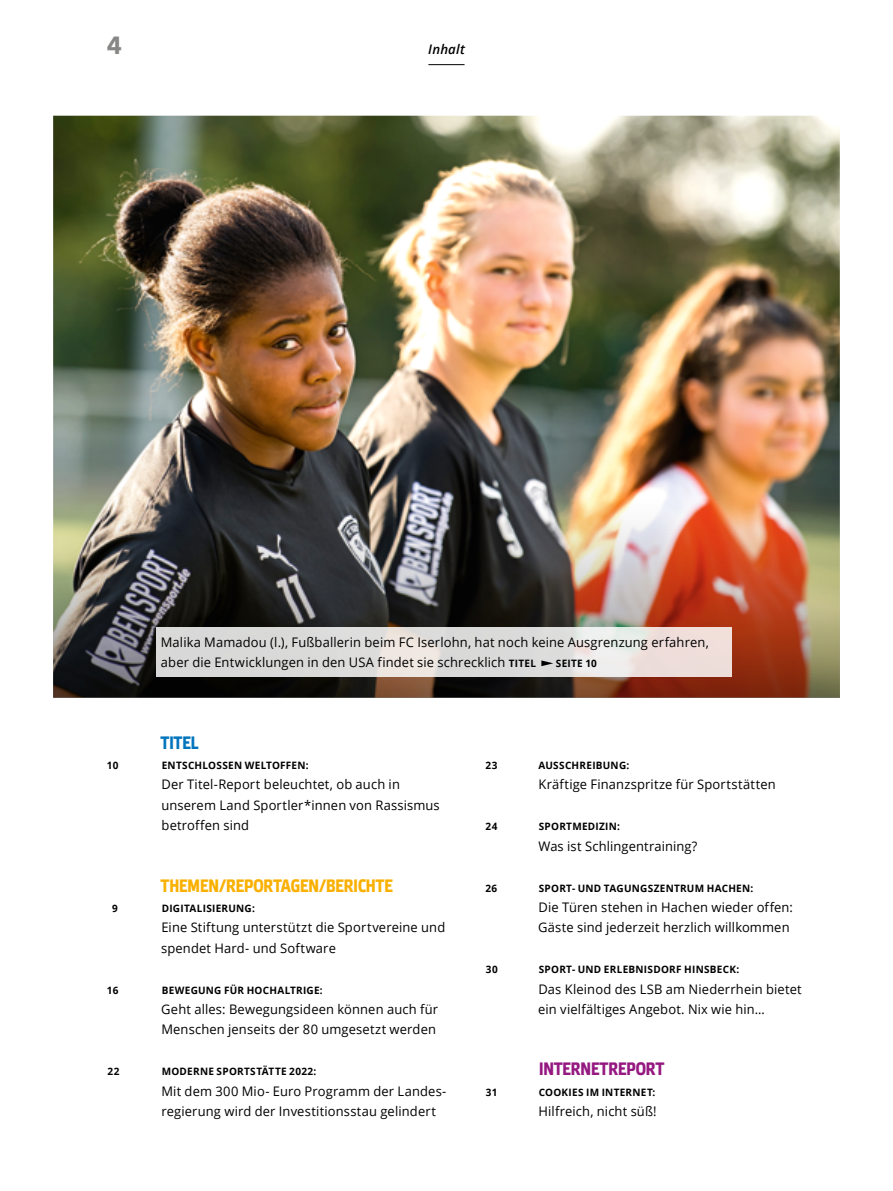
<style>
.page{position:relative;width:893px;height:1191px;background:#fff}
.page>*{position:absolute;margin:0;border:0;box-sizing:border-box;transform-origin:0 0}
.t1{font:700 27px "Klavika Basic";color:#878786}
.HL-small{font:700 18px "Etelka Narrow Text";letter-spacing:.005em;color:#f9b000}
.HL-small-2{font:700 18px "Etelka Narrow Text";letter-spacing:.005em;color:#951881}
.HL-small-3{font:700 18px "Etelka Narrow Text";letter-spacing:.005em;color:#0074bc}
.fliesstext{font:13.2px/20.4px "Open Sans";letter-spacing:.01em;color:#000}
.HL-small-4{font:13.2px/20.4px "Open Sans";letter-spacing:.01em;color:#000}
.rubrik{font:italic 600 13.2px "Open Sans";letter-spacing:.015em;color:#000}
.HL-small-5{font:700 10.2px "Open Sans";letter-spacing:.025em;color:#000}
.fliesstext-2{font:700 10.2px "Open Sans";letter-spacing:.03em;color:#000}
.s1{font-weight:700;font-size:10.2px}
</style>
<div class="page">
<img style="left:53px;top:116px;width:787px;height:357px">
<img style="left:53px;top:473px;width:787px;height:224px">
<svg style="left:157px;top:627px;width:575px;height:50px;fill:#dcdcda"></svg>
<svg style="left:541px;top:660px;width:12px;height:6px"></svg>
<hr style="left:428px;top:64px;width:37px;height:1px;background:#000">
<h1 class="t1" style="left:107px;top:26px;width:16px">4</h1>
<p class="rubrik" style="left:428px;top:40px;width:38px">Inhalt</p>
<p class="fliesstext-2" style="left:107px;top:758px;width:13px">10</p>
<p class="fliesstext-2" style="left:112px;top:901px;width:7px">9</p>
<p class="fliesstext-2" style="left:107px;top:982px;width:13px">16</p>
<p class="fliesstext-2" style="left:108px;top:1064px;width:13px">22</p>
<p class="fliesstext" style="left:161px;top:631px;width:549px">Malika Mamadou (l.), Fußballerin beim FC Iserlohn, hat noch keine Ausgrenzung erfahren, aber die Entwicklungen in den USA findet sie schrecklich <span class="s1">TITEL</span></p>
<p class="fliesstext-2" style="left:556px;top:656px;width:43px">SEITE 10</p>
<p class="HL-small-3" style="left:161px;top:732px;width:39px">TITEL</p>
<p class="HL-small-5" style="left:162px;top:758px;width:148px">ENTSCHLOSSEN WELTOFFEN:</p>
<p class="HL-small-4" style="left:161px;top:774px;width:280px">Der Titel-Report beleuchtet, ob auch in unserem Land Sportler*innen von Rassismus betroffen sind</p>
<p class="HL-small" style="left:161px;top:875px;width:233px">THEMEN/REPORTAGEN/BERICHTE</p>
<p class="HL-small-5" style="left:162px;top:901px;width:95px">DIGITALISIERUNG:</p>
<p class="fliesstext" style="left:161px;top:917px;width:286px">Eine Stiftung unterstützt die Sportvereine und spendet Hard- und Software</p>
<p class="HL-small-5" style="left:162px;top:982px;width:163px">BEWEGUNG FÜR HOCHALTRIGE:</p>
<p class="fliesstext" style="left:161px;top:998px;width:278px">Geht alles: Bewegungsideen können auch für<br>Menschen jenseits der 80 umgesetzt werden</p>
<p class="HL-small-5" style="left:162px;top:1064px;width:156px">MODERNE SPORTSTÄTTE 2022:</p>
<p class="HL-small-4" style="left:161px;top:1080px;width:285px">Mit dem 300 Mio- Euro Programm der Landes&shy;regierung wird der Investitionsstau gelindert</p>
<p class="fliesstext-2" style="left:485px;top:758px;width:13px">23</p>
<p class="fliesstext-2" style="left:485px;top:819px;width:13px">24</p>
<p class="fliesstext-2" style="left:485px;top:880px;width:13px">26</p>
<p class="fliesstext-2" style="left:486px;top:962px;width:13px">30</p>
<p class="fliesstext-2" style="left:486px;top:1084px;width:13px">31</p>
<p class="HL-small-5" style="left:538px;top:758px;width:92px">AUSSCHREIBUNG:</p>
<p class="HL-small-4" style="left:538px;top:774px;width:239px">Kräftige Finanzspritze für Sportstätten</p>
<p class="fliesstext-2" style="left:539px;top:819px;width:83px">SPORTMEDIZIN:</p>
<p class="fliesstext" style="left:538px;top:835px;width:160px">Was ist Schlingentraining?</p>
<p class="HL-small-5" style="left:539px;top:880px;width:216px">SPORT- UND TAGUNGSZENTRUM HACHEN:</p>
<p class="HL-small-4" style="left:538px;top:896px;width:256px">Die Türen stehen in Hachen wieder offen:<br>Gäste sind jederzeit herzlich willkommen</p>
<p class="fliesstext-2" style="left:539px;top:962px;width:202px">SPORT- UND ERLEBNISDORF HINSBECK:</p>
<p class="fliesstext" style="left:538px;top:978px;width:265px">Das Kleinod des LSB am Niederrhein bietet ein vielfältiges Angebot. Nix wie hin…</p>
<p class="HL-small-2" style="left:539px;top:1058px;width:127px">INTERNETREPORT</p>
<p class="HL-small-5" style="left:539px;top:1084px;width:118px">COOKIES IM INTERNET:</p>
<p class="HL-small-4" style="left:538px;top:1100px;width:120px">Hilfreich, nicht süß!</p>
</div>
